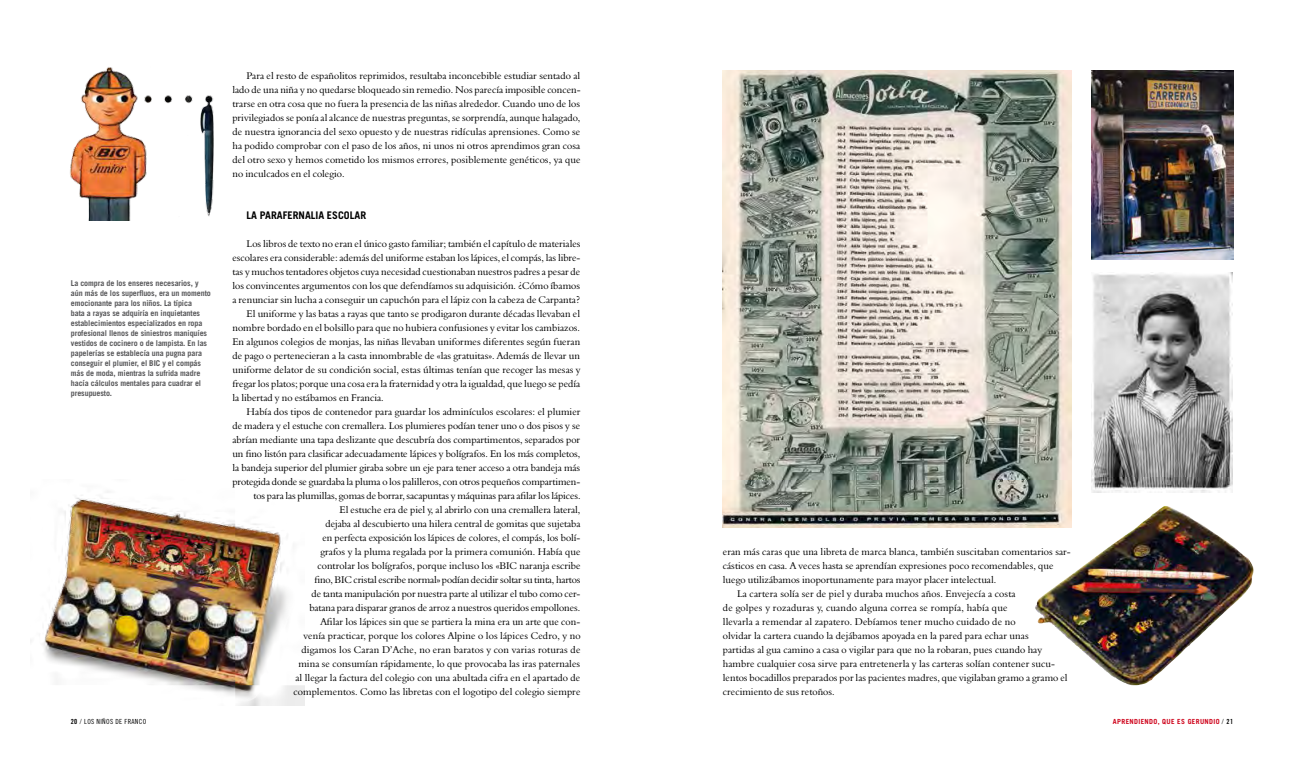
<style>
.page{position:relative;width:1304px;height:766px;background:#fff}
.page>*{position:absolute;margin:0;border:0;box-sizing:border-box;transform-origin:0 0}
.t1{font:700 10.5px "Trade Gothic";letter-spacing:.005em;color:#000}
.t2{font:10px/14px "Aldine 401 BT Roman A";color:#000;text-align:justify}
.t3{font:10px "Aldine 401 BT Roman A";letter-spacing:.02em;color:#000}
.t4{font:700 8px/10px "Trade Gothic";letter-spacing:-.01em;color:#58585a}
.t5{font:700 7px "Trade Gothic";letter-spacing:.05em;color:#cf051d}
.t6{font:7px "Trade Gothic Cond Eighteen";letter-spacing:.05em;color:#000}
.s1{font-family:"Trade Gothic Bold Cond Twenty"}
.s2{font-family:"Trade Gothic";font-weight:300}
.s3{font-weight:300;color:#000}
.s4{font-family:"Trade Gothic Bold Cond Twenty";font-weight:400;color:#000}
</style>
<div class="page">
<img style="left:723px;top:71px;width:348px;height:456px">
<img style="left:1091px;top:272px;width:142px;height:220px">
<img style="left:1091px;top:71px;width:142px;height:188px">
<img style="left:70px;top:67px;width:144px;height:153px">
<img style="left:42px;top:491px;width:263px;height:214px">
<img style="left:1033px;top:505px;width:221px;height:180px">
<p class="t4" style="left:71px;top:277px;width:141px">La compra de los enseres necesarios, y aún más de los superfluos, era un momento emocionante para los niños. La típica<br>bata a rayas se adquiría en inquietantes establecimientos especializados en ropa profesional llenos de siniestros maniquíes vestidos de cocinero o de lampista. En las papelerías se establecía una pugna para conseguir el plumier, el BIC y el compás más de moda, mientras la sufrida madre hacía cálculos mentales para cuadrar el presupuesto.</p>
<p class="t2" style="left:232px;top:68px;width:350px;text-indent:14px">Para el resto de españolitos reprimidos, resultaba inconcebible estudiar sentado al lado de una niña y no quedarse bloqueado sin remedio. Nos parecía imposible concen&shy;trarse en otra cosa que no fuera la presencia de las niñas alrededor. Cuando uno de los privilegiados se ponía al alcance de nuestras preguntas, se sorprendía, aunque halagado, de nuestra ignorancia del sexo opuesto y de nuestras ridículas aprensiones. Como se ha podido comprobar con el paso de los años, ni unos ni otros aprendimos gran cosa del otro sexo y hemos cometido los mismos errores, posiblemente genéticos, ya que no inculcados en el colegio.</p>
<p class="t1" style="left:247px;top:208px;width:121px">LA PARAFERNALIA ESCOLAR</p>
<p class="t2" style="left:247px;top:236px;width:335px">Los libros de texto no eran el único gasto familiar; también el capítulo de materiales</p>
<p class="t2" style="left:232px;top:250px;width:350px">escolares era considerable: además del uniforme estaban los lápices, el compás, las libre-</p>
<p class="t2" style="left:232px;top:264px;width:349px">tas y muchos tentadores objetos cuya necesidad cuestionaban nuestros padres a pesar de</p>
<p class="t2" style="left:232px;top:278px;width:349px">los convincentes argumentos con los que defendíamos su adquisición. ¿Cómo íbamos</p>
<p class="t2" style="left:232px;top:292px;width:349px">a renunciar sin lucha a conseguir un capuchón para el lápiz con la cabeza de Carpanta?</p>
<p class="t2" style="left:247px;top:306px;width:335px">El uniforme y las batas a rayas que tanto se prodigaron durante décadas llevaban el</p>
<p class="t2" style="left:232px;top:320px;width:349px">nombre bordado en el bolsillo para que no hubiera confusiones y evitar los cambiazos.</p>
<p class="t2" style="left:232px;top:334px;width:349px">En algunos colegios de monjas, las niñas llevaban uniformes diferentes según fueran</p>
<p class="t2" style="left:232px;top:348px;width:349px">de pago o pertenecieran a la casta innombrable de «las gratuitas». Además de llevar un</p>
<p class="t2" style="left:232px;top:362px;width:350px">uniforme delator de su condición social, estas últimas tenían que recoger las mesas y</p>
<p class="t2" style="left:232px;top:376px;width:349px">fregar los platos; porque una cosa era la fraternidad y otra la igualdad, que luego se pedía</p>
<p class="t2" style="left:232px;top:390px;width:153px">la libertad y no estábamos en Francia.</p>
<p class="t2" style="left:247px;top:404px;width:335px">Había dos tipos de contenedor para guardar los adminículos escolares: el plumier</p>
<p class="t2" style="left:232px;top:418px;width:349px">de madera y el estuche con cremallera. Los plumieres podían tener uno o dos pisos y se</p>
<p class="t2" style="left:232px;top:432px;width:349px">abrían mediante una tapa deslizante que descubría dos compartimentos, separados por</p>
<p class="t2" style="left:232px;top:446px;width:349px">un fino listón para clasificar adecuadamente lápices y bolígrafos. En los más completos,</p>
<p class="t2" style="left:232px;top:460px;width:349px">la bandeja superior del plumier giraba sobre un eje para tener acceso a otra bandeja más</p>
<p class="t2" style="left:232px;top:474px;width:349px">protegida donde se guardaba la pluma o los palilleros, con otros pequeños compartimen-</p>
<p class="t2" style="left:253px;top:488px;width:329px">tos para las plumillas, gomas de borrar, sacapuntas y máquinas para afilar los lápices.</p>
<p class="t2" style="left:340px;top:502px;width:242px">El estuche era de piel y, al abrirlo con una cremallera lateral,</p>
<p class="t2" style="left:325px;top:516px;width:257px">dejaba al descubierto una hilera central de gomitas que sujetaba</p>
<p class="t2" style="left:322px;top:530px;width:259px">en perfecta exposición los lápices de colores, el compás, los bolí-</p>
<p class="t2" style="left:320px;top:544px;width:262px">grafos y la pluma regalada por la primera comunión. Había que</p>
<p class="t2" style="left:317px;top:558px;width:265px">controlar los bolígrafos, porque incluso los «BIC naranja escribe</p>
<p class="t2" style="left:314px;top:572px;width:268px">fino, BIC cristal escribe normal» podían decidir soltar su tinta, hartos</p>
<p class="t2" style="left:311px;top:586px;width:270px">de tanta manipulación por nuestra parte al utilizar el tubo como cer-</p>
<p class="t2" style="left:309px;top:600px;width:272px">batana para disparar granos de arroz a nuestros queridos empollones.</p>
<p class="t2" style="left:321px;top:614px;width:261px">Afilar los lápices sin que se partiera la mina era un arte que con-</p>
<p class="t2" style="left:303px;top:628px;width:279px">venía practicar, porque los colores Alpine o los lápices Cedro, y no</p>
<p class="t2" style="left:301px;top:642px;width:281px">digamos los Caran D’Ache, no eran baratos y con varias roturas de</p>
<p class="t2" style="left:298px;top:656px;width:283px">mina se consumían rápidamente, lo que provocaba las iras paternales</p>
<p class="t2" style="left:295px;top:670px;width:286px">al llegar la factura del colegio con una abultada cifra en el apartado de</p>
<p class="t2" style="left:293px;top:684px;width:289px">complementos. Como las libretas con el logotipo del colegio siempre</p>
<p class="t2" style="left:723px;top:544px;width:349px">eran más caras que una libreta de marca blanca, también suscitaban comentarios sar-</p>
<p class="t2" style="left:723px;top:558px;width:332px">cásticos en casa. A veces hasta se aprendían expresiones poco recomendables, que</p>
<p class="t2" style="left:723px;top:572px;width:275px">luego utilizábamos inoportunamente para mayor placer intelectual.</p>
<p class="t2" style="left:737px;top:586px;width:280px">La cartera solía ser de piel y duraba muchos años. Envejecía a costa</p>
<p class="t3" style="left:723px;top:601px;width:286px">de golpes y rozaduras y, cuando alguna correa se rompía, había que</p>
<p class="t2" style="left:723px;top:614px;width:294px">llevarla a remendar al zapatero. Debíamos tener mucho cuidado de no</p>
<p class="t2" style="left:723px;top:628px;width:307px">olvidar la cartera cuando la dejábamos apoyada en la pared para echar unas</p>
<p class="t2" style="left:723px;top:642px;width:321px">partidas al gua camino a casa o vigilar para que no la robaran, pues cuando hay</p>
<p class="t2" style="left:723px;top:656px;width:334px">hambre cualquier cosa sirve para entretenerla y las carteras solían contener sucu-</p>
<p class="t2" style="left:723px;top:670px;width:346px">lentos bocadillos preparados por las pacientes madres, que vigilaban gramo a gramo el</p>
<p class="t2" style="left:723px;top:684px;width:113px">crecimiento de sus retoños.</p>
<p class="t6" style="left:71px;top:717px;width:77px"><span class="s1">20</span> <span class="s2">/</span> LOS NIÑOS DE FRANCO</p>
<p class="t5" style="left:1113px;top:717px;width:122px">APRENDIENDO, QUE ES GERUNDIO <span class="s3">/</span> <span class="s4">21</span></p>
</div>
